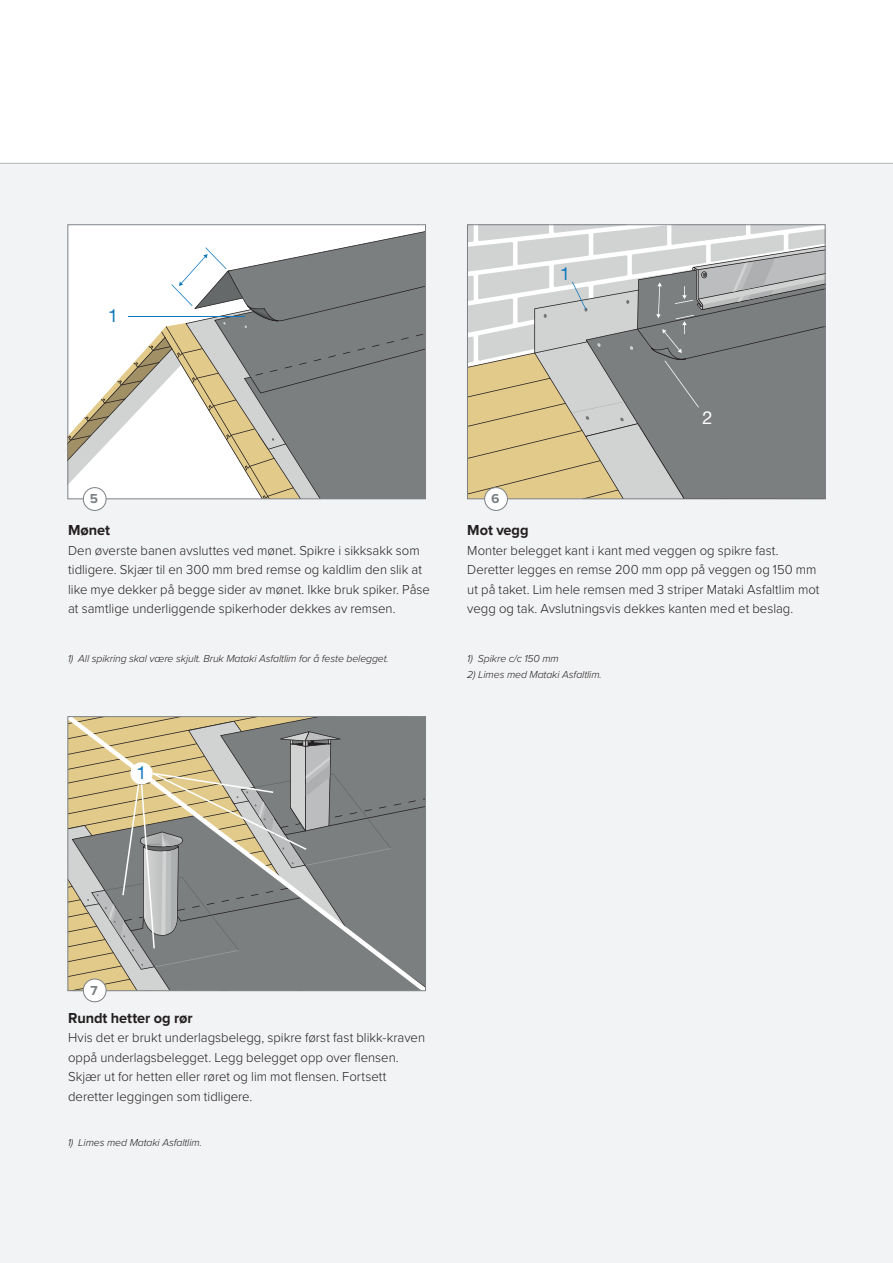
<style>
.page{position:relative;width:893px;height:1263px;background:#fff}
.page>*{position:absolute;margin:0;border:0;box-sizing:border-box;transform-origin:0 0}
.t1{font:18px "Helvetica Neue";color:#1078bf}
.t2{font:18px "Helvetica Neue";color:#fff}
.t3{font:700 15px "Proxima Nova";letter-spacing:-.005em;color:#231f20}
.t4{font:300 13.5px/19.5px "Proxima Nova";color:#231f20}
.t5{font:700 13.5px "Proxima Nova";color:#7b8085}
.t6{font:italic 300 10.5px "Proxima Nova";letter-spacing:-.01em;color:#231f20}
</style>
<div class="page">
<div style="left:0;top:163px;width:893px;height:1100px;background:#f2f3f4"></div>
<hr style="left:0;top:163px;width:893px;height:1px;background:#b2b7bc">
<svg style="left:70px;top:230px;width:354px;height:267px"></svg>
<hr style="left:128px;top:316px;width:117px;height:1px;background:#1078bf">
<div style="left:68px;top:225px;width:358px;height:274px;border:1px solid #7b8085"></div>
<svg style="left:70px;top:718px;width:354px;height:271px;background:#9c9a8e"></svg>
<div style="left:68px;top:716px;width:358px;height:275px;border:1px solid #7b8085"></div>
<svg style="left:469px;top:227px;width:354px;height:270px;background:#afada4"></svg>
<div style="left:467px;top:225px;width:358px;height:274px;border:1px solid #7b8085"></div>
<div style="left:83px;top:488px;width:23px;height:22px;background:#fff;border-radius:50%"></div>
<div style="left:83px;top:487px;width:23px;height:24px;border:1px solid #7b8085;border-radius:50%"></div>
<div style="left:485px;top:488px;width:22px;height:22px;background:#fff;border-radius:50%"></div>
<div style="left:484px;top:487px;width:24px;height:24px;border:1px solid #7b8085;border-radius:50%"></div>
<div style="left:83px;top:979px;width:23px;height:23px;background:#fff;border-radius:50%"></div>
<div style="left:83px;top:979px;width:23px;height:23px;border:1px solid #7b8085;border-radius:50%"></div>
<h1 class="t1" style="left:108px;top:302px;width:12px">1</h1>
<h1 class="t1" style="left:560px;top:260px;width:12px">1</h1>
<p class="t5" style="left:90px;top:489px;width:10px">5</p>
<p class="t5" style="left:491px;top:489px;width:10px">6</p>
<h1 class="t2" style="left:703px;top:404px;width:12px">2</h1>
<p class="t3" style="left:68px;top:519px;width:44px">Mønet</p>
<p class="t4" style="left:68px;top:540px;width:363px">Den øverste banen avsluttes ved mønet. Spikre i sikksakk som tidligere. Skjær til en 300 mm bred remse og kaldlim den slik at like mye dekker på begge sider av mønet. Ikke bruk spiker. Påse at samtlige underliggende spikerhoder dekkes av remsen.</p>
<p class="t6" style="left:68px;top:650px;width:323px">1) All spikring skal være skjult. Bruk Mataki Asfaltlim for å feste belegget.</p>
<h1 class="t1" style="left:137px;top:760px;width:12px">1</h1>
<p class="t3" style="left:467px;top:519px;width:63px">Mot vegg</p>
<p class="t4" style="left:467px;top:540px;width:354px">Monter belegget kant i kant med veggen og spikre fast.<br>Deretter legges en remse 200 mm opp på veggen og 150 mm ut på taket. Lim hele remsen med 3 striper Mataki Asfaltlim mot vegg og tak. Avslutningsvis dekkes kanten med et beslag.</p>
<p class="t6" style="left:467px;top:650px;width:93px">1) Spikre c/c 150 mm</p>
<p class="t6" style="left:467px;top:667px;width:136px">2) Limes med Mataki Asfaltlim.</p>
<p class="t5" style="left:90px;top:980px;width:10px">7</p>
<p class="t3" style="left:68px;top:1007px;width:126px">Rundt hetter og rør</p>
<p class="t4" style="left:68px;top:1027px;width:358px">Hvis det er brukt underlagsbelegg, spikre først fast blikk-kraven oppå underlagsbelegget. Legg belegget opp over flensen.<br>Skjær ut for hetten eller røret og lim mot flensen. Fortsett deretter leggingen som tidligere.</p>
<p class="t6" style="left:68px;top:1135px;width:136px">1) Limes med Mataki Asfaltlim.</p>
</div>
